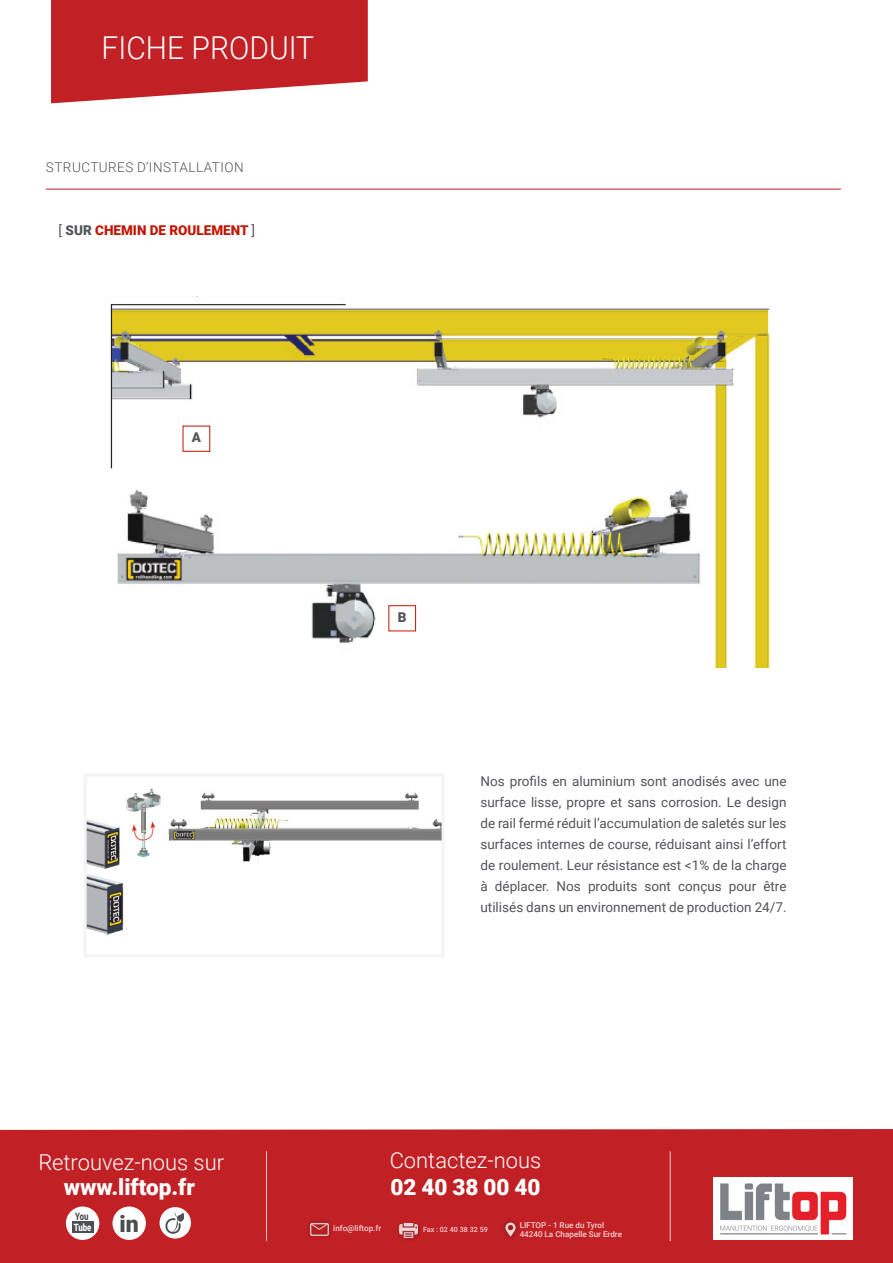
<style>
.page{position:relative;width:893px;height:1263px;background:#fff}
.page>*{position:absolute;margin:0;border:0;box-sizing:border-box;transform-origin:0 0}
.t1{font:45px "Bebas Neue";letter-spacing:.075em;color:#fff}
.t2{font:300 31.5px "Roboto";color:#fff;scale:.95 1}
.t3{font:900 23.1px "Roboto";color:#4b4f54}
.t4{font:900 22.5px "Roboto";color:#fff}
.t5{font:300 21.9px "Roboto";color:#fff}
.texte{font:13.5px/21px "Roboto";color:#535459;text-align:justify}
.Titres_options{font:300 13.5px "Roboto";letter-spacing:.035em;color:#535459}
.Texte_liste{font:900 13.5px "Roboto";color:#c21604}
.Textes{font:900 13.5px "Roboto";color:#535459}
.t6{font:900 10.2px "Roboto";color:#fff;scale:.76 1}
.t7{font:900 10.2px "Roboto";color:#4b4f54;scale:.76 1}
.t8{font:500 8.1px/9.8px "Roboto";color:#fff}
.t9{font:500 7.2px "Roboto";color:#fff}
.s1{font-weight:400;color:#535459}
.s2{color:#535459}
</style>
<div class="page">
<div style="left:0;top:1129px;width:893px;height:134px;background:#c12025"></div>
<svg style="left:51px;top:0;width:317px;height:103px;background:#c7373b"></svg>
<hr style="left:670px;top:1151px;width:1px;height:90px;background:#fff">
<hr style="left:266px;top:1151px;width:1px;height:90px;background:#fff">
<div style="left:399px;top:1223px;width:22px;height:19px;background:#231f20;opacity:.7"></div>
<img style="left:400px;top:1223px;width:17px;height:15px">
<div style="left:305px;top:1218px;width:28px;height:22px;background:#b71f24"></div>
<div style="left:310px;top:1223px;width:19px;height:13px;border:1px solid #fff"></div>
<svg style="left:310px;top:1223px;width:18px;height:7px"></svg>
<div style="left:501px;top:1218px;width:19px;height:22px;background:#231f20;opacity:.7"></div>
<svg style="left:505px;top:1222px;width:11px;height:15px"></svg>
<img style="left:714px;top:1177px;width:139px;height:63px">
<div style="left:66px;top:1206px;width:33px;height:34px;background:#fff;border-radius:50%"></div>
<div style="left:72px;top:1221px;width:22px;height:12px;background:#4b4f54"></div>
<div style="left:112px;top:1206px;width:34px;height:34px;background:#fff;border-radius:50%"></div>
<div style="left:160px;top:1207px;width:31px;height:31px;background:#fff;border-radius:50%"></div>
<svg style="left:165px;top:1212px;width:19px;height:22px"></svg>
<hr style="left:46px;top:189px;width:795px;height:1px;background:#c12025">
<img style="left:110px;top:296px;width:660px;height:371px">
<div style="left:183px;top:426px;width:27px;height:25px;background:#fff"></div>
<div style="left:389px;top:606px;width:27px;height:25px;background:#fff"></div>
<div style="left:389px;top:605px;width:27px;height:26px;border:1px solid #c21604"></div>
<img style="left:88px;top:788px;width:353px;height:147px">
<div style="left:84px;top:773px;width:361px;height:184px;border:3px solid #f4f4f4"></div>
<h2 class="t2" style="left:102px;top:26px;width:225px">FICHE PRODUIT</h2>
<h1 class="t1" style="left:60px;top:31px;width:240px">FICHE PRODUIT</h1>
<p class="Titres_options" style="left:46px;top:157px;width:199px">STRUCTURES D’INSTALLATION</p>
<p class="Texte_liste" style="left:59px;top:221px;width:198px"><span class="s1">[</span> <span class="s2">SUR</span> CHEMIN DE ROULEMENT <span class="s1">]</span></p>
<p class="Textes" style="left:192px;top:428px;width:11px">A</p>
<h3 class="t5" style="left:38px;top:1146px;width:187px">Retrouvez-nous sur</h3>
<p class="Textes" style="left:398px;top:608px;width:10px">B</p>
<p class="texte" style="left:480px;top:770px;width:308px">Nos profils en aluminium sont anodisés avec une surface lisse, propre et sans corrosion. Le design de rail fermé réduit l’accumulation de saletés sur les surfaces internes de course, réduisant ainsi l’effort de roulement. Leur résistance est &lt;1% de la charge à déplacer. Nos produits sont conçus pour être utilisés dans un environnement de production 24/7.</p>
<h3 class="t5" style="left:390px;top:1144px;width:153px">Contactez-nous</h3>
<h3 class="t4" style="left:64px;top:1171px;width:133px">www.liftop.fr</h3>
<h3 class="t4" style="left:391px;top:1171px;width:151px">02 40 38 00 40</h3>
<p class="t7" style="left:75px;top:1209px;width:19px">You</p>
<p class="t6" style="left:74px;top:1220px;width:25px">Tube</p>
<h3 class="t3" style="left:120px;top:1207px;width:21px">in</h3>
<p class="t8" style="left:333px;top:1223px;width:49px">info@liftop.fr</p>
<p class="t9" style="left:423px;top:1224px;width:66px">Fax : 02 40 38 32 59</p>
<p class="t8" style="left:520px;top:1219px;width:104px">LIFTOP - 1 Rue du Tyrol<br>44240 La Chapelle Sur Erdre</p>
</div>
